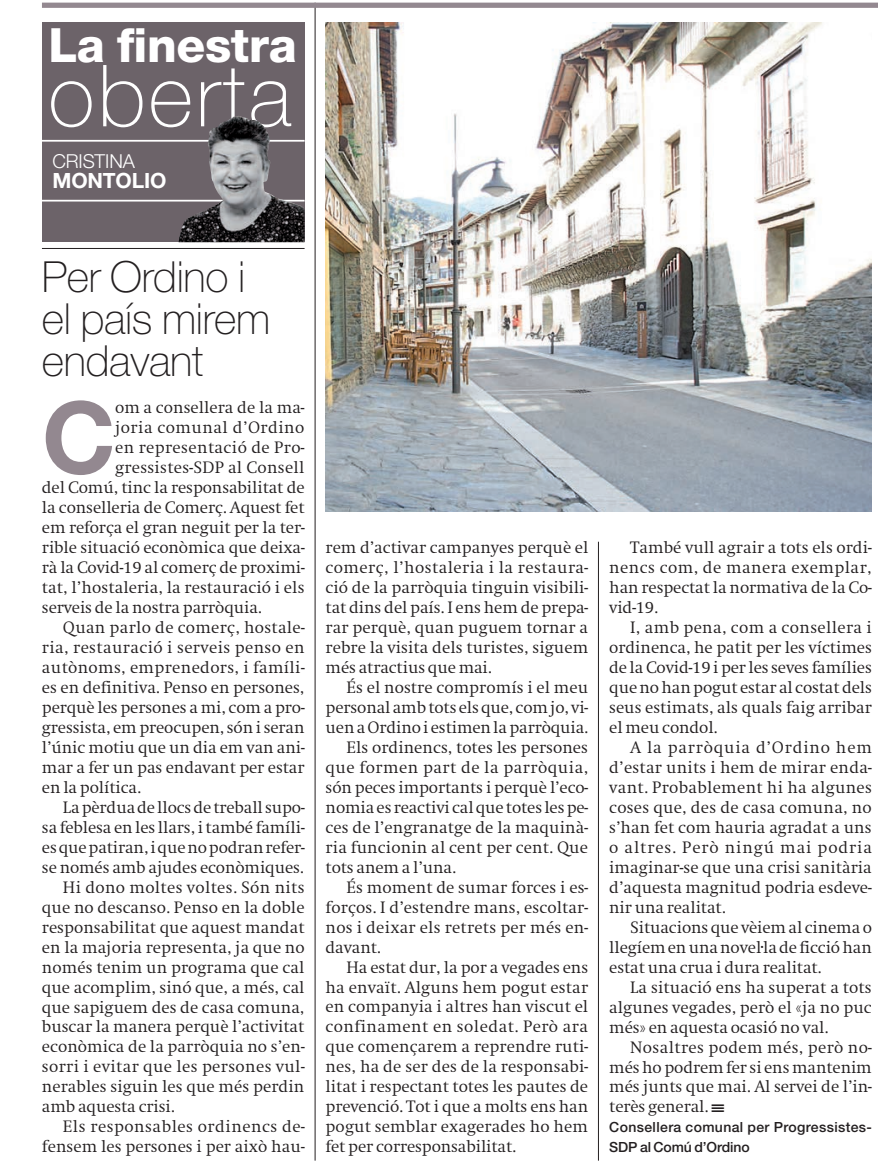
<style>
.page{position:relative;width:878px;height:1169px;background:#fff}
.page>*{position:absolute;margin:0;border:0;box-sizing:border-box;transform-origin:0 0}
.t1{font:700 99.75px "Helvetica Neue LT Std";color:#938890}
.t2{font:100 85.75px "Helvetica Neue LT Std";letter-spacing:.035em;color:#fff}
.t3{font:800 47.25px "Helvetica Neue LT Std";letter-spacing:-.01em;color:#fff}
.t4{font:100 42.88px/42px "Helvetica Neue LT Std";letter-spacing:-.01em;color:#231f20}
.t5{font:700 21px "Helvetica Neue LT Std";letter-spacing:-.01em;color:#fff}
.t6{font:300 19.25px "Helvetica Neue LT Std";letter-spacing:-.01em;color:#fff}
.t7{font:300 15.92px/19.9px "Swift ND Std";color:#231f20;text-align:justify}
.t8{font:300 15.92px "Swift ND Std";letter-spacing:.02em;color:#231f20}
.t9{font:300 15.92px "Swift ND Std";letter-spacing:.025em;color:#231f20}
.t10{font:300 15.92px "Swift ND Std";letter-spacing:.03em;color:#231f20}
.t11{font:500 14px/19.9px "Helvetica Neue LT Std";letter-spacing:.025em;color:#231f20}
</style>
<div class="page">
<hr style="left:315px;top:3px;width:1px;height:1157px;background:#231f20">
<hr style="left:598px;top:541px;width:1px;height:619px;background:#231f20">
<hr style="left:42px;top:248px;width:262px;height:1px;background:#231f20">
<div style="left:42px;top:22px;width:262px;height:219px;background:#6c6369"></div>
<hr style="left:42px;top:140px;width:262px;height:2px;background:#fff">
<hr style="left:42px;top:200px;width:262px;height:1px;background:#fff">
<div style="left:42px;top:3px;width:836px;height:5px;background:#938890"></div>
<img style="left:179px;top:116px;width:125px;height:126px">
<img style="left:325px;top:23px;width:546px;height:488px">
<h3 class="t3" style="left:48px;top:17px;width:250px">La finestra</h3>
<h2 class="t2" style="left:48px;top:47px;width:245px">oberta</h2>
<p class="t6" style="left:52px;top:149px;width:84px">CRISTINA</p>
<h3 class="t5" style="left:52px;top:168px;width:115px">MONTOLIO</h3>
<h3 class="t4" style="left:42px;top:256px;width:230px">Per Ordino i el país mirem endavant</h3>
<h1 class="t1" style="left:42px;top:376px;width:75px">C</h1>
<p class="t7" style="left:115px;top:398px;width:191px">om a consellera de la ma-</p>
<p class="t10" style="left:115px;top:418px;width:191px">joria comunal d’Ordino</p>
<p class="t9" style="left:115px;top:438px;width:191px">en representació de Pro-</p>
<p class="t7" style="left:115px;top:458px;width:191px">gressistes-SDP al Consell</p>
<p class="t7" style="left:42px;top:478px;width:264px">del Comú, tinc la responsabilitat de</p>
<p class="t7" style="left:42px;top:498px;width:264px">la conselleria de Comerç. Aquest fet</p>
<p class="t7" style="left:42px;top:518px;width:264px">em reforça el gran neguit per la ter-</p>
<p class="t7" style="left:42px;top:538px;width:264px">rible situació econòmica que deixa-</p>
<p class="t7" style="left:42px;top:558px;width:264px">rà la Covid-19 al comerç de proximi-</p>
<p class="t7" style="left:42px;top:577px;width:264px">tat, l’hostaleria, la restauració i els</p>
<p class="t7" style="left:42px;top:597px;width:221px">serveis de la nostra parròquia.</p>
<p class="t7" style="left:63px;top:617px;width:243px">Quan parlo de comerç, hostale-</p>
<p class="t9" style="left:42px;top:638px;width:264px">ria, restauració i serveis penso en</p>
<p class="t8" style="left:42px;top:658px;width:264px">autònoms, emprenedors, i famíli-</p>
<p class="t7" style="left:42px;top:677px;width:264px">es en definitiva. Penso en persones,</p>
<p class="t7" style="left:42px;top:697px;width:264px">perquè les persones a mi, com a pro-</p>
<p class="t7" style="left:42px;top:717px;width:264px">gressista, em preocupen, són i seran</p>
<p class="t7" style="left:42px;top:737px;width:264px">l’únic motiu que un dia em van ani-</p>
<p class="t7" style="left:42px;top:757px;width:264px">mar a fer un pas endavant per estar</p>
<p class="t7" style="left:42px;top:777px;width:101px">en la política.</p>
<p class="t7" style="left:63px;top:797px;width:243px">La pèrdua de llocs de treball supo-</p>
<p class="t7" style="left:42px;top:817px;width:264px">sa feblesa en les llars, i també famíli-</p>
<p class="t7" style="left:42px;top:837px;width:264px">es que patiran, i que no podran refer-</p>
<p class="t7" style="left:42px;top:857px;width:263px">se només amb ajudes econòmiques.</p>
<p class="t8" style="left:63px;top:877px;width:243px">Hi dono moltes voltes. Són nits</p>
<p class="t7" style="left:42px;top:897px;width:264px">que no descanso. Penso en la doble</p>
<p class="t7" style="left:42px;top:917px;width:264px">responsabilitat que aquest mandat</p>
<p class="t7" style="left:42px;top:937px;width:264px">en la majoria representa, ja que no</p>
<p class="t7" style="left:42px;top:957px;width:264px">només tenim un programa que cal</p>
<p class="t7" style="left:42px;top:977px;width:264px">que acomplim, sinó que, a més, cal</p>
<p class="t7" style="left:42px;top:996px;width:264px">que sapiguem des de casa comuna,</p>
<p class="t7" style="left:42px;top:1016px;width:264px">buscar la manera perquè l’activitat</p>
<p class="t7" style="left:42px;top:1036px;width:264px">econòmica de la parròquia no s’en-</p>
<p class="t8" style="left:42px;top:1057px;width:264px">sorri i evitar que les persones vul-</p>
<p class="t7" style="left:42px;top:1076px;width:264px">nerables siguin les que més perdin</p>
<p class="t7" style="left:42px;top:1096px;width:134px">amb aquesta crisi.</p>
<p class="t10" style="left:63px;top:1117px;width:243px">Els responsables ordinencs de-</p>
<p class="t7" style="left:42px;top:1136px;width:264px">fensem les persones i per això hau-</p>
<p class="t7" style="left:325px;top:538px;width:264px">rem d’activar campanyes perquè el comerç, l’hostaleria i la restaura&shy;ció de la parròquia tinguin visibili&shy;tat dins del país. I ens hem de prepa&shy;rar perquè, quan puguem tornar a rebre la visita dels turistes, siguem més atractius que mai.</p>
<p class="t7" style="left:346px;top:677px;width:243px">És el nostre compromís i el meu</p>
<p class="t7" style="left:325px;top:697px;width:264px">personal amb tots els que, com jo, vi-</p>
<p class="t7" style="left:325px;top:717px;width:264px">uen a Ordino i estimen la parròquia.</p>
<p class="t7" style="left:346px;top:737px;width:243px">Els ordinencs, totes les persones</p>
<p class="t10" style="left:325px;top:757px;width:264px">que formen part de la parròquia,</p>
<p class="t7" style="left:325px;top:777px;width:264px">són peces importants i perquè l’eco-</p>
<p class="t7" style="left:325px;top:797px;width:264px">nomia es reactivi cal que totes les pe-</p>
<p class="t7" style="left:325px;top:817px;width:264px">ces de l’engranatge de la maquinà-</p>
<p class="t7" style="left:325px;top:837px;width:264px">ria funcionin al cent per cent. Que</p>
<p class="t7" style="left:325px;top:857px;width:132px">tots anem a l’una.</p>
<p class="t7" style="left:346px;top:877px;width:243px">És moment de sumar forces i es-</p>
<p class="t7" style="left:325px;top:897px;width:264px">forços. I d’estendre mans, escoltar-</p>
<p class="t7" style="left:325px;top:917px;width:264px">nos i deixar els retrets per més en-</p>
<p class="t7" style="left:325px;top:937px;width:57px">davant.</p>
<p class="t7" style="left:346px;top:957px;width:243px">Ha estat dur, la por a vegades ens</p>
<p class="t7" style="left:325px;top:977px;width:264px">ha envaït. Alguns hem pogut estar</p>
<p class="t7" style="left:325px;top:996px;width:264px">en companyia i altres han viscut el</p>
<p class="t9" style="left:325px;top:1017px;width:264px">confinament en soledat. Però ara</p>
<p class="t7" style="left:325px;top:1036px;width:264px">que començarem a reprendre ruti-</p>
<p class="t7" style="left:325px;top:1056px;width:264px">nes, ha de ser des de la responsabi-</p>
<p class="t7" style="left:325px;top:1076px;width:264px">litat i respectant totes les pautes de</p>
<p class="t7" style="left:325px;top:1096px;width:264px">prevenció. Tot i que a molts ens han</p>
<p class="t7" style="left:325px;top:1116px;width:264px">pogut semblar exagerades ho hem</p>
<p class="t7" style="left:325px;top:1136px;width:192px">fet per corresponsabilitat.</p>
<p class="t7" style="left:609px;top:538px;width:264px;text-indent:21px">També vull agrair a tots els ordi&shy;nencs com, de manera exemplar, han respectat la normativa de la Co&shy;vid-19.</p>
<p class="t7" style="left:609px;top:617px;width:264px;text-indent:21px">I, amb pena, com a consellera i ordinenca, he patit per les víctimes de la Covid-19 i per les seves famílies que no han pogut estar al costat dels seus estimats, als quals faig arribar el meu condol.</p>
<p class="t7" style="left:609px;top:737px;width:264px;text-indent:21px">A la parròquia d’Ordino hem d’estar units i hem de mirar enda&shy;vant. Probablement hi ha algunes coses que, des de casa comuna, no s’han fet com hauria agradat a uns o altres. Però ningú mai podria imaginar-se que una crisi sanitària d’aquesta magnitud podria esdeve&shy;nir una realitat.</p>
<p class="t7" style="left:609px;top:917px;width:264px;text-indent:21px">Situacions que vèiem al cinema o llegíem en una novel·la de ficció han estat una crua i dura realitat.</p>
<p class="t7" style="left:609px;top:977px;width:264px;text-indent:21px">La situació ens ha superat a tots algunes vegades, però el «ja no puc més» en aquesta ocasió no val.</p>
<p class="t7" style="left:609px;top:1036px;width:264px;text-indent:21px">Nosaltres podem més, però no&shy;més ho podrem fer si ens mantenim més junts que mai. Al servei de l’in&shy;terès general. ★</p>
<p class="t11" style="left:609px;top:1116px;width:264px">Consellera comunal per Progressistes-<br>SDP al Comú d’Ordino</p>
</div>
